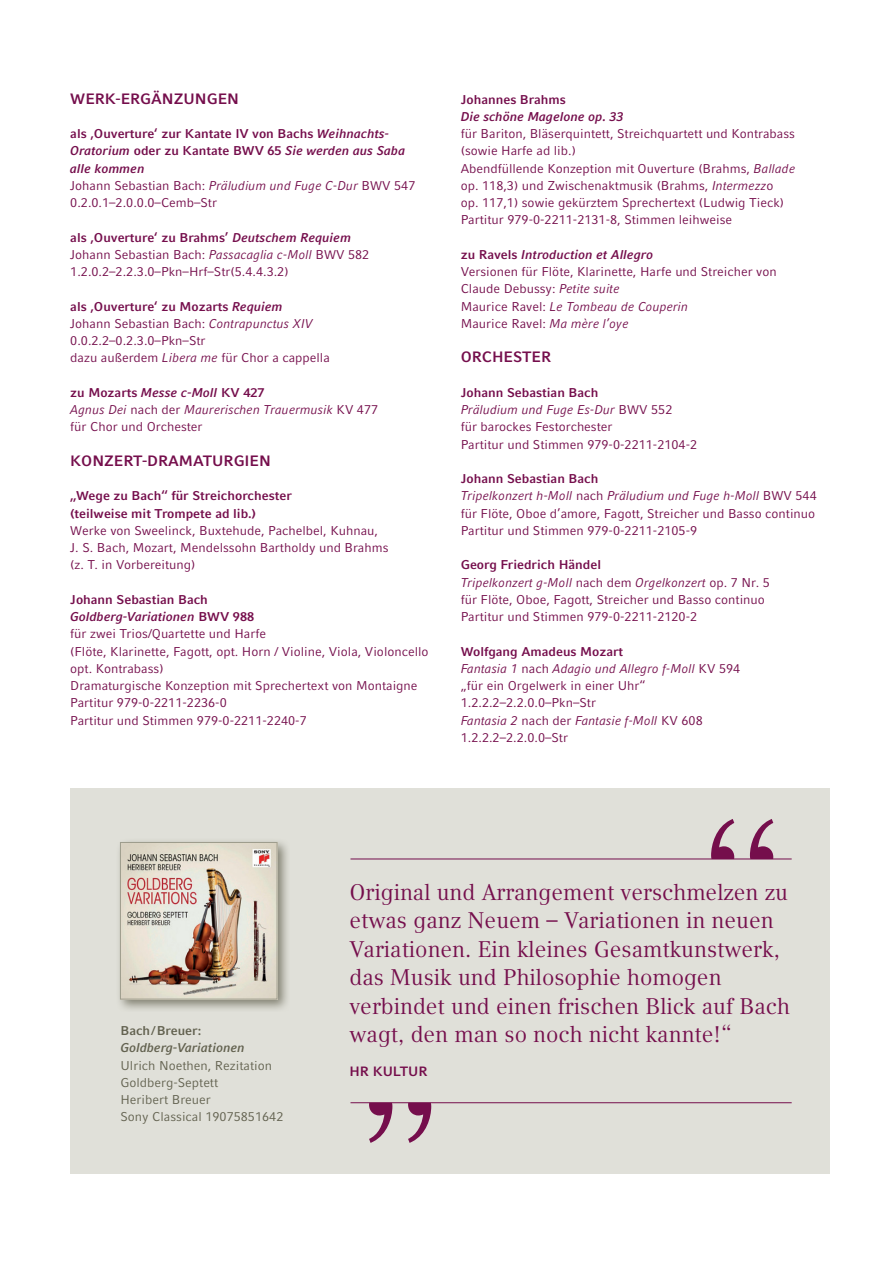
<style>
.page{position:relative;width:893px;height:1263px;background:#fff}
.page>*{position:absolute;margin:0;border:0;box-sizing:border-box;transform-origin:0 0}
.t1{font:22.5px/28.5px "Compatil Text LT Pro";color:#750e4c}
.Meldung_Copytext_mit{font:700 15px "Compatil Fact LT Pro";color:#750e4c}
.t2{font:700 13.5px "Compatil Fact LT Pro";color:#750e4c}
.Meldung_Copytext_mit-2{font:12.75px/17.2px "Compatil Fact LT Pro";color:#750e4c}
.Meldung_Copytext_mit-3{font:700 12.75px/17.2px "Compatil Fact LT Pro";color:#750e4c}
.Meldung_Copytext_mit-4{font:italic 12.75px "Compatil Fact LT Pro";color:#750e4c}
.t3{font:12.75px/17.2px "Compatil Fact LT Pro";color:#636250}
.Meldung_Copytext_mit-5{font:italic 700 12.75px "Compatil Fact LT Pro";color:#750e4c}
.t4{font:italic 700 12.75px/17.2px "Compatil Fact LT Pro";color:#636250}
.s1{font-style:italic}
.s2{font-style:normal}
</style>
<div class="page">
<div style="left:70px;top:788px;width:760px;height:386px;background:#e0e0d9"></div>
<div style="left:115px;top:837px;width:175px;height:175px;background:#636250;opacity:.75"></div>
<img style="left:122px;top:844px;width:153px;height:153px">
<div style="left:120px;top:842px;width:157px;height:157px;border:1px solid #9e9d8d"></div>
<hr style="left:350px;top:859px;width:442px;height:1px;background:#750e4c">
<hr style="left:350px;top:1102px;width:442px;height:1px;background:#750e4c">
<svg style="left:711px;top:819px;width:62px;height:40px"></svg>
<svg style="left:369px;top:1103px;width:62px;height:40px"></svg>
<p class="Meldung_Copytext_mit" style="left:70px;top:89px;width:170px">WERK-ERGÄNZUNGEN</p>
<p class="Meldung_Copytext_mit-3" style="left:70px;top:125px;width:337px">als ‚Ouverture‘ zur Kantate IV von Bachs <span class="s1">Weihnachts-<br>Oratorium</span> oder zu Kantate BWV 65 <span class="s1">Sie werden aus Saba alle kommen</span></p>
<p class="Meldung_Copytext_mit-2" style="left:70px;top:177px;width:347px">Johann Sebastian Bach: <span class="s1">Präludium und Fuge C-Dur</span> BWV 547</p>
<p class="Meldung_Copytext_mit-2" style="left:70px;top:194px;width:148px">0.2.0.1–2.0.0.0–Cemb–Str</p>
<p class="Meldung_Copytext_mit-3" style="left:70px;top:229px;width:283px">als ‚Ouverture‘ zu Brahms’ <span class="s1">Deutschem Requiem</span></p>
<p class="Meldung_Copytext_mit-2" style="left:70px;top:246px;width:301px">Johann Sebastian Bach: <span class="s1">Passacaglia c-Moll</span> BWV 582</p>
<p class="Meldung_Copytext_mit-2" style="left:70px;top:263px;width:220px">1.2.0.2–2.2.3.0–Pkn–Hrf–Str(5.4.4.3.2)</p>
<p class="Meldung_Copytext_mit-3" style="left:70px;top:298px;width:214px">als ‚Ouverture‘ zu Mozarts <span class="s1">Requiem</span></p>
<p class="Meldung_Copytext_mit-2" style="left:70px;top:315px;width:244px">Johann Sebastian Bach: <span class="s1">Contrapunctus XIV</span></p>
<p class="Meldung_Copytext_mit-2" style="left:70px;top:332px;width:137px">0.0.2.2–0.2.3.0–Pkn–Str</p>
<p class="Meldung_Copytext_mit-2" style="left:70px;top:349px;width:261px">dazu außerdem <span class="s1">Libera me</span> für Chor a cappella</p>
<p class="Meldung_Copytext_mit-3" style="left:70px;top:384px;width:196px">zu Mozarts <span class="s1">Messe c-Moll</span> KV 427</p>
<p class="Meldung_Copytext_mit-4" style="left:70px;top:402px;width:309px">Agnus Dei <span class="s2">nach der</span> Maurerischen Trauermusik <span class="s2">KV 477</span></p>
<p class="Meldung_Copytext_mit-2" style="left:70px;top:418px;width:134px">für Chor und Orchester</p>
<p class="Meldung_Copytext_mit" style="left:70px;top:452px;width:202px">KONZERT-DRAMATURGIEN</p>
<p class="Meldung_Copytext_mit-3" style="left:70px;top:487px;width:223px">„Wege zu Bach“ für Streichorchester (teilweise mit Trompete ad lib.)</p>
<p class="Meldung_Copytext_mit-2" style="left:70px;top:522px;width:320px">Werke von Sweelinck, Buxtehude, Pachelbel, Kuhnau,<br>J. S. Bach, Mozart, Mendelssohn Bartholdy und Brahms (z. T. in Vorbereitung)</p>
<p class="Meldung_Copytext_mit-3" style="left:70px;top:591px;width:139px">Johann Sebastian Bach</p>
<p class="Meldung_Copytext_mit-5" style="left:70px;top:609px;width:185px">Goldberg-Variationen <span class="s2">BWV 988</span></p>
<p class="Meldung_Copytext_mit-2" style="left:70px;top:625px;width:197px">für zwei Trios/Quartette und Harfe</p>
<p class="Meldung_Copytext_mit-2" style="left:70px;top:643px;width:360px">(Flöte, Klarinette, Fagott, opt. Horn / Violine, Viola, Violoncello opt. Kontrabass)</p>
<p class="Meldung_Copytext_mit-2" style="left:70px;top:677px;width:349px">Dramaturgische Konzeption mit Sprechertext von Montaigne</p>
<p class="Meldung_Copytext_mit-2" style="left:70px;top:694px;width:158px">Partitur 979-0-2211-2236-0</p>
<p class="Meldung_Copytext_mit-2" style="left:70px;top:712px;width:238px">Partitur und Stimmen 979-0-2211-2240-7</p>
<p class="Meldung_Copytext_mit-3" style="left:461px;top:91px;width:107px">Johannes Brahms</p>
<p class="Meldung_Copytext_mit-5" style="left:461px;top:109px;width:165px">Die schöne Magelone op. 33</p>
<p class="Meldung_Copytext_mit-2" style="left:461px;top:125px;width:336px">für Bariton, Bläserquintett, Streichquartett und Kontrabass (sowie Harfe ad lib.)</p>
<p class="Meldung_Copytext_mit-2" style="left:461px;top:160px;width:336px">Abendfüllende Konzeption mit Ouverture (Brahms, <span class="s1">Ballade </span>op. 118,3) und Zwischenaktmusik (Brahms, <span class="s1">Intermezz</span>o<br>op. 117,1) sowie gekürztem Sprechertext (Ludwig Tieck)</p>
<p class="Meldung_Copytext_mit-2" style="left:461px;top:211px;width:273px">Partitur 979-0-2211-2131-8, Stimmen leihweise</p>
<p class="Meldung_Copytext_mit-5" style="left:461px;top:247px;width:194px"><span class="s2">zu Ravels</span> Introduction et Allegro</p>
<p class="Meldung_Copytext_mit-2" style="left:461px;top:263px;width:318px">Versionen für Flöte, Klarinette, Harfe und Streicher von</p>
<p class="Meldung_Copytext_mit-2" style="left:461px;top:280px;width:161px">Claude Debussy: <span class="s1">Petite suite</span></p>
<p class="Meldung_Copytext_mit-4" style="left:461px;top:299px;width:229px"><span class="s2">Maurice Ravel:</span> Le Tombeau de Couperin</p>
<p class="Meldung_Copytext_mit-2" style="left:461px;top:315px;width:169px">Maurice Ravel: <span class="s1">Ma mère l’oye</span></p>
<p class="Meldung_Copytext_mit" style="left:461px;top:348px;width:92px">ORCHESTER</p>
<p class="Meldung_Copytext_mit-3" style="left:461px;top:384px;width:139px">Johann Sebastian Bach</p>
<p class="Meldung_Copytext_mit-4" style="left:461px;top:402px;width:213px">Präludium und Fuge Es-Dur <span class="s2">BWV 552</span></p>
<p class="Meldung_Copytext_mit-2" style="left:461px;top:418px;width:153px">für barockes Festorchester</p>
<p class="Meldung_Copytext_mit-2" style="left:461px;top:436px;width:238px">Partitur und Stimmen 979-0-2211-2104-2</p>
<p class="Meldung_Copytext_mit-3" style="left:461px;top:470px;width:139px">Johann Sebastian Bach</p>
<p class="Meldung_Copytext_mit-4" style="left:461px;top:488px;width:357px">Tripelkonzert h-Moll <span class="s2">nach</span> Präludium und Fuge h-Moll <span class="s2">BWV 544</span></p>
<p class="Meldung_Copytext_mit-2" style="left:461px;top:505px;width:356px">für Flöte, Oboe d’amore, Fagott, Streicher und Basso continuo</p>
<p class="Meldung_Copytext_mit-2" style="left:461px;top:522px;width:238px">Partitur und Stimmen 979-0-2211-2105-9</p>
<p class="Meldung_Copytext_mit-3" style="left:461px;top:556px;width:142px">Georg Friedrich Händel</p>
<p class="Meldung_Copytext_mit-4" style="left:461px;top:575px;width:311px">Tripelkonzert g-Moll <span class="s2">nach dem</span> Orgelkonzert <span class="s2">op. 7 Nr. 5</span></p>
<p class="Meldung_Copytext_mit-2" style="left:461px;top:591px;width:306px">für Flöte, Oboe, Fagott, Streicher und Basso continuo</p>
<p class="Meldung_Copytext_mit-2" style="left:461px;top:608px;width:238px">Partitur und Stimmen 979-0-2211-2120-2</p>
<p class="Meldung_Copytext_mit-3" style="left:461px;top:643px;width:164px">Wolfgang Amadeus Mozart</p>
<p class="Meldung_Copytext_mit-2" style="left:461px;top:660px;width:281px"><span class="s1">Fantasia 1</span> nach <span class="s1">Adagio und Allegro f-Moll</span> KV 594 „für ein Orgelwerk in einer Uhr“</p>
<p class="Meldung_Copytext_mit-2" style="left:461px;top:694px;width:137px">1.2.2.2–2.2.0.0–Pkn–Str</p>
<p class="Meldung_Copytext_mit-4" style="left:461px;top:713px;width:244px">Fantasia 2 <span class="s2">nach der</span> Fantasie f-Moll <span class="s2">KV 608</span></p>
<p class="Meldung_Copytext_mit-2" style="left:461px;top:729px;width:109px">1.2.2.2–2.2.0.0–Str</p>
<p class="t4" style="left:120px;top:1022px;width:126px"><span class="s2">Bach/Breuer:<br></span>Goldberg-Variationen</p>
<p class="t3" style="left:120px;top:1057px;width:153px">Ulrich Noethen, Rezitation<br>Goldberg-Septett<br>Heribert Breuer</p>
<p class="t3" style="left:120px;top:1108px;width:164px">Sony Classical 19075851642</p>
<p class="t1" style="left:349px;top:878px;width:442px">Original und Arrangement verschmelzen zu etwas ganz Neuem – Variationen in neuen Variationen. Ein kleines Gesamtkunstwerk, das Musik und Philosophie homogen verbindet und einen frischen Blick auf Bach wagt, den man so noch nicht kannte!“</p>
<p class="t2" style="left:349px;top:1063px;width:80px">HR KULTUR</p>
</div>
